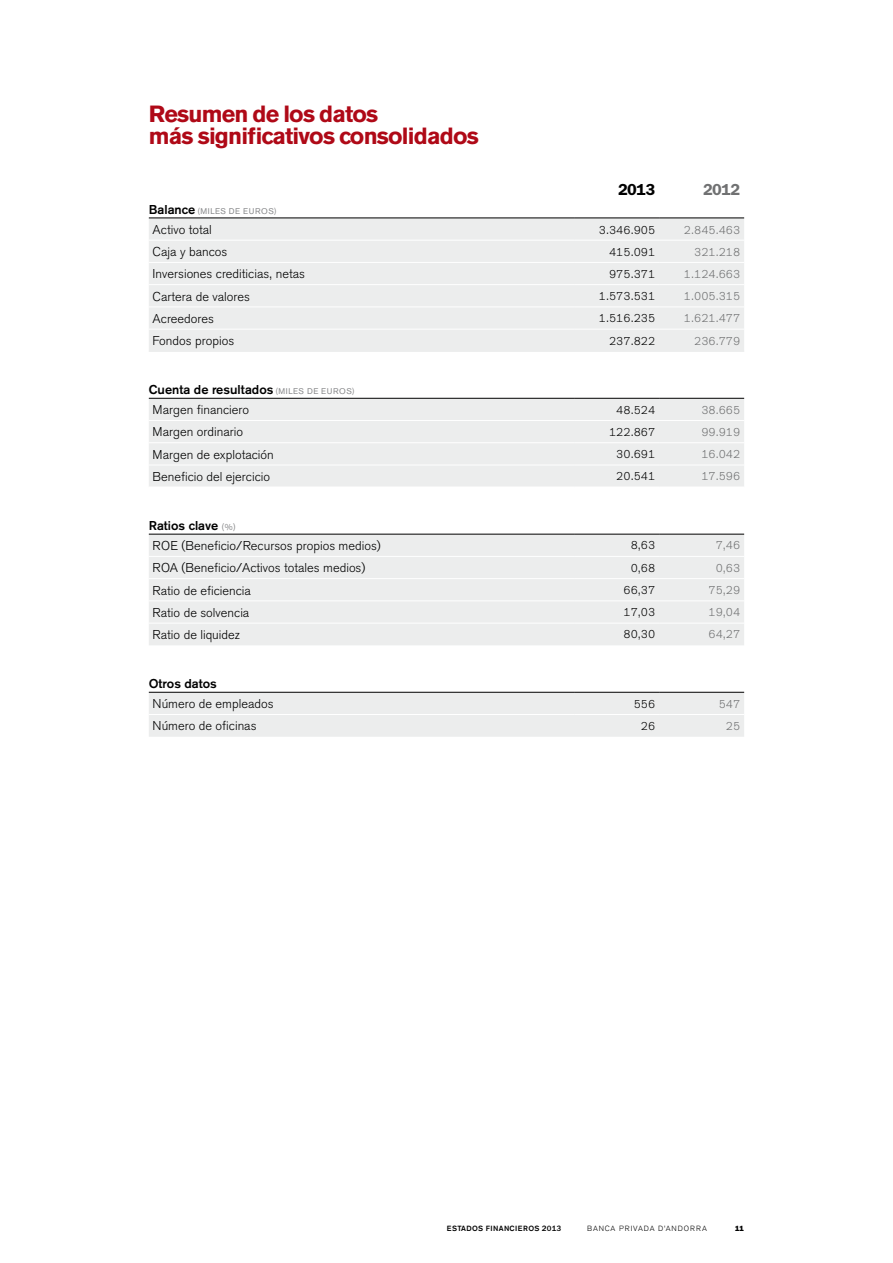
<style>
.page{position:relative;width:893px;height:1263px;background:#fff}
.page>*{position:absolute;margin:0;border:0;box-sizing:border-box;transform-origin:0 0}
.t1{font:700 23.25px/22.5px "Akzidenz";letter-spacing:-.035em;color:#af0917}
.t2{font:700 16.2px "Akzidenz";color:#000}
.t3{font:700 16.2px "Akzidenz";color:#707172}
.t4{font:300 12.75px/20.1px "Akzidenz";color:#000}
.t5{font:500 12.75px/20.1px "Akzidenz";color:#000}
.t6{font:300 12px "Akzidenz";color:#707172}
.t7{font:300 12px "Akzidenz";color:#000}
.t8{font:8.25px "Akzidenz";letter-spacing:.06em;color:#87888a}
.t9{font:500 7.5px "Akzidenz";letter-spacing:.04em;color:#000}
.t10{font:300 7.5px "Akzidenz";letter-spacing:.13em;color:#000}
.t11{font:900 7.5px "Akzidenz";color:#000}
.s1{font-weight:500;font-size:12.75px;color:#000}
.s2{font-weight:400;font-size:8.25px;color:#87888a}
.s3{font-weight:300}
.s4{font-weight:500}
.s5{font-weight:400;font-size:9px;color:#87888a}
.s6{font-size:7.95px}
</style>
<div class="page">
<svg style="left:149px;top:219px;width:595px;height:518px;fill:#eceded"></svg>
<hr style="left:149px;top:486px;width:425px;height:2px;background:#fff">
<hr style="left:574px;top:486px;width:85px;height:2px;background:#fff">
<hr style="left:659px;top:486px;width:85px;height:2px;background:#fff">
<hr style="left:149px;top:351px;width:425px;height:1px;background:#eceded">
<hr style="left:574px;top:351px;width:85px;height:1px;background:#eceded">
<hr style="left:659px;top:351px;width:85px;height:1px;background:#eceded">
<hr style="left:149px;top:556px;width:425px;height:1px;background:#fff">
<hr style="left:149px;top:578px;width:425px;height:1px;background:#fff">
<hr style="left:149px;top:600px;width:425px;height:1px;background:#fff">
<hr style="left:149px;top:420px;width:425px;height:1px;background:#fff">
<hr style="left:574px;top:420px;width:85px;height:1px;background:#fff">
<hr style="left:659px;top:420px;width:85px;height:1px;background:#fff">
<hr style="left:149px;top:442px;width:425px;height:1px;background:#fff">
<hr style="left:574px;top:442px;width:85px;height:1px;background:#fff">
<hr style="left:659px;top:442px;width:85px;height:1px;background:#fff">
<hr style="left:149px;top:465px;width:425px;height:1px;background:#fff">
<hr style="left:574px;top:465px;width:85px;height:1px;background:#fff">
<hr style="left:659px;top:465px;width:85px;height:1px;background:#fff">
<hr style="left:149px;top:240px;width:425px;height:1px;background:#fff">
<hr style="left:574px;top:240px;width:85px;height:1px;background:#fff">
<hr style="left:659px;top:240px;width:85px;height:1px;background:#fff">
<hr style="left:149px;top:262px;width:425px;height:1px;background:#fff">
<hr style="left:574px;top:262px;width:85px;height:1px;background:#fff">
<hr style="left:659px;top:262px;width:85px;height:1px;background:#fff">
<hr style="left:149px;top:284px;width:425px;height:1px;background:#fff">
<hr style="left:574px;top:284px;width:85px;height:1px;background:#fff">
<hr style="left:659px;top:284px;width:85px;height:1px;background:#fff">
<hr style="left:149px;top:306px;width:425px;height:1px;background:#fff">
<hr style="left:574px;top:306px;width:85px;height:1px;background:#fff">
<hr style="left:659px;top:306px;width:85px;height:1px;background:#fff">
<hr style="left:149px;top:329px;width:425px;height:1px;background:#fff">
<hr style="left:574px;top:329px;width:85px;height:1px;background:#fff">
<hr style="left:659px;top:329px;width:85px;height:1px;background:#fff">
<hr style="left:149px;top:714px;width:425px;height:1px;background:#fff">
<hr style="left:574px;top:714px;width:85px;height:1px;background:#fff">
<hr style="left:659px;top:714px;width:85px;height:1px;background:#fff">
<hr style="left:149px;top:218px;width:425px;height:1px;background:#000">
<hr style="left:574px;top:218px;width:85px;height:1px;background:#000">
<hr style="left:659px;top:218px;width:85px;height:1px;background:#000">
<hr style="left:149px;top:398px;width:425px;height:1px;background:#000">
<hr style="left:574px;top:398px;width:85px;height:1px;background:#000">
<hr style="left:659px;top:398px;width:85px;height:1px;background:#000">
<hr style="left:149px;top:534px;width:425px;height:1px;background:#000">
<hr style="left:574px;top:534px;width:85px;height:1px;background:#000">
<hr style="left:659px;top:534px;width:85px;height:1px;background:#000">
<hr style="left:574px;top:692px;width:85px;height:1px;background:#000">
<hr style="left:659px;top:692px;width:85px;height:1px;background:#000">
<hr style="left:149px;top:692px;width:425px;height:1px;background:#000">
<hr style="left:574px;top:556px;width:85px;height:1px;background:#fff">
<hr style="left:659px;top:556px;width:85px;height:1px;background:#fff">
<hr style="left:574px;top:578px;width:85px;height:1px;background:#fff">
<hr style="left:659px;top:578px;width:85px;height:1px;background:#fff">
<hr style="left:574px;top:600px;width:85px;height:1px;background:#fff">
<hr style="left:659px;top:600px;width:85px;height:1px;background:#fff">
<hr style="left:149px;top:623px;width:425px;height:1px;background:#fff">
<hr style="left:574px;top:623px;width:85px;height:1px;background:#fff">
<hr style="left:659px;top:623px;width:85px;height:1px;background:#fff">
<h1 class="t1" style="left:149px;top:102px;width:332px">Resumen de los datos<br>más significativos consolidados</h1>
<p class="t2" style="left:618px;top:180px;width:39px">2013</p>
<p class="t3" style="left:703px;top:180px;width:39px">2012</p>
<p class="t8" style="left:149px;top:206px;width:129px"><span class="s1">Balance</span> (MILES DE EUROS)</p>
<p class="t4" style="left:153px;top:220px;width:61px">Activo total</p>
<p class="t7" style="left:599px;top:223px;width:58px">3.346.905</p>
<p class="t6" style="left:684px;top:223px;width:58px">2.845.463</p>
<p class="t4" style="left:153px;top:242px;width:76px">Caja y bancos</p>
<p class="t7" style="left:609px;top:245px;width:48px">415.091</p>
<p class="t6" style="left:694px;top:245px;width:48px">321.218</p>
<p class="t4" style="left:153px;top:264px;width:154px">I nversiones crediticias, netas</p>
<p class="t7" style="left:609px;top:267px;width:48px">975.371</p>
<p class="t6" style="left:684px;top:267px;width:58px">1.124.663</p>
<p class="t4" style="left:153px;top:286px;width:99px">Cartera de valores</p>
<p class="t7" style="left:599px;top:289px;width:58px">1.573.531</p>
<p class="t6" style="left:684px;top:289px;width:58px">1.005.315</p>
<p class="t4" style="left:153px;top:309px;width:63px">Acreedores</p>
<p class="t7" style="left:599px;top:312px;width:58px">1.516.235</p>
<p class="t6" style="left:684px;top:312px;width:58px">1.621.477</p>
<p class="t4" style="left:153px;top:331px;width:83px">Fondos propios</p>
<p class="t7" style="left:609px;top:334px;width:48px">237.822</p>
<p class="t6" style="left:694px;top:334px;width:48px">236.779</p>
<p class="t5" style="left:153px;top:379px;width:204px;text-indent:-4px">Cuenta de resultados <span class="s2">(MILES DE EUROS)<br></span><span class="s3">Margen financiero</span></p>
<p class="t7" style="left:616px;top:403px;width:40px">48.524</p>
<p class="t6" style="left:701px;top:403px;width:40px">38.665</p>
<p class="t4" style="left:153px;top:422px;width:92px">Margen ordinario</p>
<p class="t7" style="left:609px;top:425px;width:48px">122.867</p>
<p class="t6" style="left:701px;top:425px;width:40px">99.919</p>
<p class="t4" style="left:153px;top:444px;width:123px">Margen de explotación</p>
<p class="t7" style="left:616px;top:447px;width:40px">30.691</p>
<p class="t6" style="left:701px;top:447px;width:40px">16.042</p>
<p class="t4" style="left:153px;top:467px;width:119px">Beneficio del ejercicio</p>
<p class="t7" style="left:616px;top:469px;width:40px">20.541</p>
<p class="t6" style="left:701px;top:469px;width:40px">17.596</p>
<p class="t4" style="left:153px;top:516px;width:230px;text-indent:-4px"><span class="s4">Ratios clave</span> <span class="s5">(%)<br></span>RO E (Beneficio/Recursos propios medios)</p>
<p class="t7" style="left:631px;top:539px;width:26px">8,63</p>
<p class="t6" style="left:716px;top:539px;width:26px">7,46</p>
<p class="t4" style="left:153px;top:558px;width:10px">ROA</p>
<p class="t4" style="left:182px;top:558px;width:185px">(Beneficio/Activos totales medios)</p>
<p class="t7" style="left:631px;top:561px;width:26px">0,68</p>
<p class="t6" style="left:716px;top:561px;width:26px">0,63</p>
<p class="t4" style="left:153px;top:580px;width:100px">Ratio de eficiencia</p>
<p class="t7" style="left:623px;top:583px;width:33px">66,37</p>
<p class="t6" style="left:708px;top:583px;width:33px">75,29</p>
<p class="t4" style="left:153px;top:602px;width:98px">Ratio de solvencia</p>
<p class="t7" style="left:623px;top:605px;width:33px">17,03</p>
<p class="t6" style="left:708px;top:605px;width:33px">19,04</p>
<p class="t4" style="left:153px;top:625px;width:89px">Ratio de liquidez</p>
<p class="t7" style="left:623px;top:627px;width:33px">80,30</p>
<p class="t6" style="left:708px;top:627px;width:33px">64,27</p>
<p class="t5" style="left:149px;top:673px;width:70px">Otros datos</p>
<p class="t4" style="left:153px;top:694px;width:122px">N úmero de empleados</p>
<p class="t7" style="left:634px;top:697px;width:23px">556</p>
<p class="t6" style="left:719px;top:697px;width:23px">547</p>
<p class="t4" style="left:153px;top:716px;width:105px">N úmero de oficinas</p>
<p class="t7" style="left:641px;top:719px;width:16px">26</p>
<p class="t6" style="left:726px;top:719px;width:16px">25</p>
<p class="t9" style="left:447px;top:1223px;width:116px">estados financieros <span class="s6">2013</span></p>
<p class="t10" style="left:587px;top:1224px;width:121px">Banca Privada d’Andorra</p>
<p class="t11" style="left:735px;top:1224px;width:10px">11</p>
</div>
